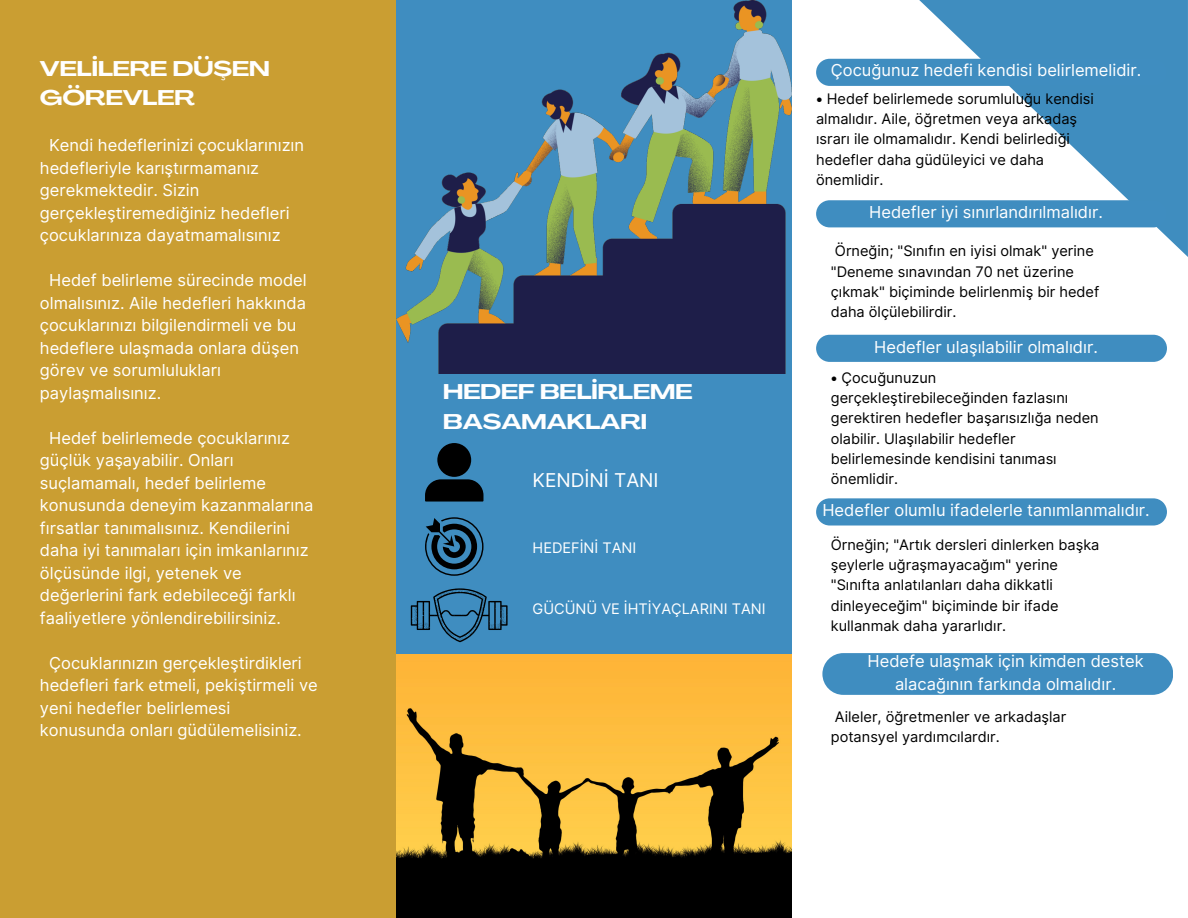
<style>
.page{position:relative;width:1188px;height:918px;background:#fff}
.page>*{position:absolute;margin:0;border:0;box-sizing:border-box;transform-origin:0 0}
.t1{font:700 21px/29.2px "Agrandir Grand";color:#fff}
.t2{font:19.05px "Inter";color:#fff}
.t3{font:16.5px/22.5px "Inter";color:#fff}
.t4{font:14.55px/20.2px "Inter";color:#000}
.t5{font:14.55px "Inter";color:#fff}
</style>
<div class="page">
<div style="left:0;top:0;width:396px;height:918px;background:#ca9e32"></div>
<div style="left:396px;top:0;width:396px;height:918px;background:#3f8dc0"></div>
<svg style="left:919px;top:1px;width:269px;height:255px;fill:#3f8dbf"></svg>
<img style="left:396px;top:0;width:396px;height:374px">
<div style="left:816px;top:59px;width:351px;height:27px;background:#3f8dc0"></div>
<div style="left:816px;top:200px;width:351px;height:27px;background:#3f8dc0"></div>
<div style="left:816px;top:335px;width:351px;height:27px;background:#3f8dc0"></div>
<svg style="left:816px;top:498px;width:351px;height:28px;background:#4792c2"></svg>
<div style="left:822px;top:653px;width:351px;height:42px;background:#3f8dc0;border-radius:21px"></div>
<img style="left:396px;top:654px;width:396px;height:264px">
<svg style="left:425px;top:443px;width:58px;height:59px"></svg>
<svg style="left:425px;top:517px;width:59px;height:59px"></svg>
<svg style="left:411px;top:588px;width:97px;height:54px"></svg>
<p class="t1" style="left:40px;top:56px;width:231px">VELİLERE DÜŞEN<br>GÖREVLER</p>
<p class="t3" style="left:831px;top:59px;width:312px">Çocuğunuz hedefi kendisi belirlemelidir.</p>
<p class="t4" style="left:816px;top:88px;width:279px">• Hedef belirlemede sorumluluğu kendisi almalıdır. Aile, öğretmen veya arkadaş ısrarı ile olmamalıdır. Kendi belirlediği hedefler daha güdüleyici ve daha önemlidir.</p>
<p class="t3" style="left:40px;top:134px;width:266px;text-indent:9px">Kendi hedeflerinizi çocuklarınızın hedefleriyle karıştırmamanız gerekmektedir. Sizin gerçekleştiremediğiniz hedefleri çocuklarınıza dayatmamalısınız</p>
<p class="t3" style="left:40px;top:269px;width:268px;text-indent:9px">Hedef belirleme sürecinde model olmalısınız. Aile hedefleri hakkında çocuklarınızı bilgilendirmeli ve bu hedeflere ulaşmada onlara düşen görev ve sorumlulukları paylaşmalısınız.</p>
<p class="t3" style="left:40px;top:426px;width:275px;text-indent:9px">Hedef belirlemede çocuklarınız güçlük yaşayabilir. Onları suçlamamalı, hedef belirleme konusunda deneyim kazanmalarına fırsatlar tanımalısınız. Kendilerini daha iyi tanımaları için imkanlarınız ölçüsünde ilgi, yetenek ve değerlerini fark edebileceği farklı faaliyetlere yönlendirebilirsiniz.</p>
<p class="t3" style="left:40px;top:651px;width:279px;text-indent:9px">Çocuklarınızın gerçekleştirdikleri hedefleri fark etmeli, pekiştirmeli ve yeni hedefler belirlemesi konusunda onları güdülemelisiniz.</p>
<p class="t3" style="left:869px;top:201px;width:235px">Hedefler iyi sınırlandırılmalıdır.</p>
<p class="t4" style="left:831px;top:241px;width:270px">Örneğin; "Sınıfın en iyisi olmak" yerine "Deneme sınavından 70 net üzerine çıkmak" biçiminde belirlenmiş bir hedef daha ölçülebilirdir.</p>
<p class="t3" style="left:874px;top:336px;width:225px">Hedefler ulaşılabilir olmalıdır.</p>
<p class="t4" style="left:831px;top:367px;width:269px">• Çocuğunuzun gerçekleştirebileceğinden fazlasını gerektiren hedefler başarısızlığa neden olabilir. Ulaşılabilir hedefler belirlemesinde kendisini tanıması önemlidir.</p>
<p class="t3" style="left:822px;top:499px;width:329px">Hedefler olumlu ifadelerle tanımlanmalıdır.</p>
<p class="t4" style="left:831px;top:535px;width:270px">Örneğin; "Artık dersleri dinlerken başka şeylerle uğraşmayacağım" yerine "Sınıfta anlatılanları daha dikkatli dinleyeceğim" biçiminde bir ifade kullanmak daha yararlıdır.</p>
<p class="t3" style="left:868px;top:650px;width:278px">Hedefe ulaşmak için kimden destek</p>
<p class="t3" style="left:895px;top:672px;width:223px">alacağının farkında olmalıdır.</p>
<p class="t4" style="left:831px;top:706px;width:237px">Aileler, öğretmenler ve arkadaşlar potansyel yardımcılardır.</p>
<p class="t1" style="left:443px;top:380px;width:251px">HEDEF BELİRLEME<br>BASAMAKLARI</p>
<p class="t2" style="left:533px;top:469px;width:128px">KENDİNİ TANI</p>
<p class="t5" style="left:533px;top:539px;width:105px">HEDEFİNİ TANI</p>
<p class="t5" style="left:533px;top:600px;width:235px">GÜCÜNÜ VE İHTİYAÇLARINI TANI</p>
</div>
